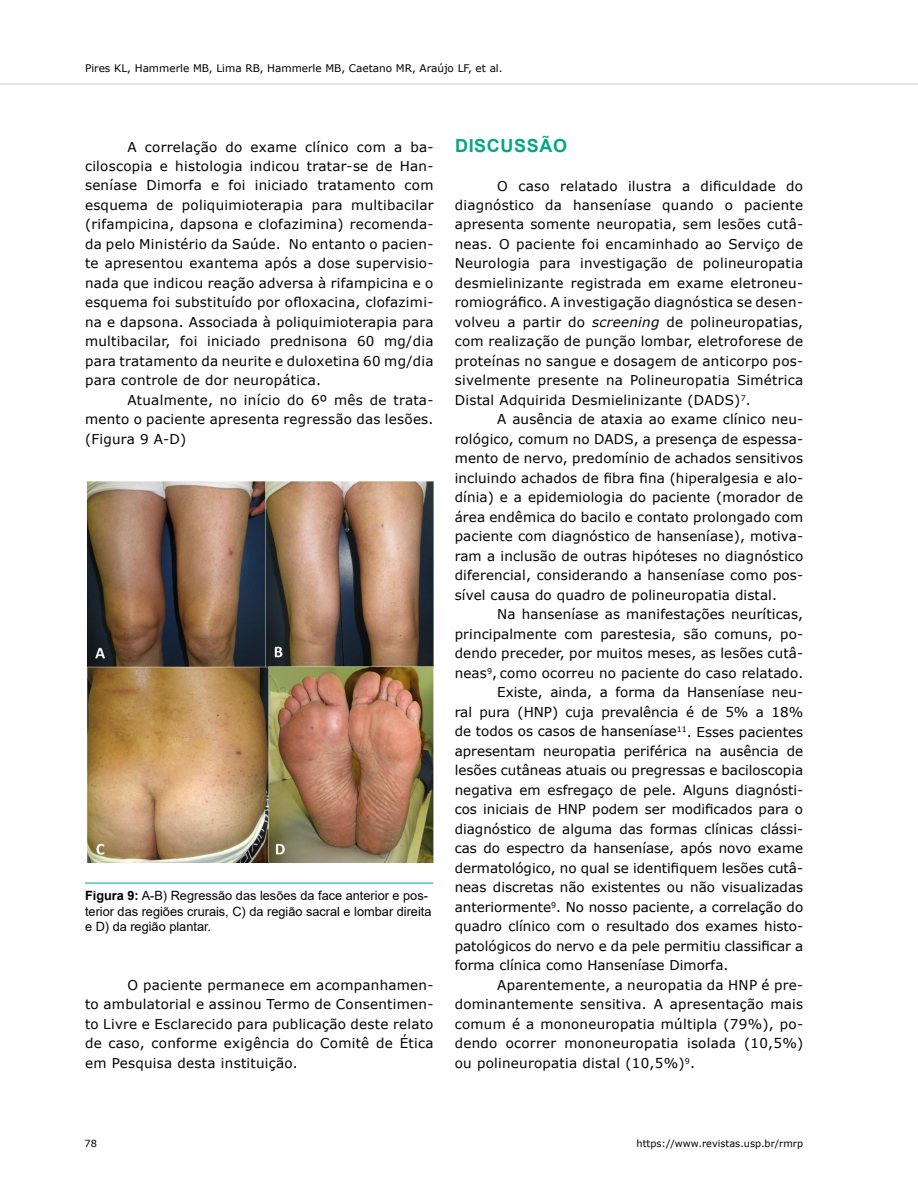
<style>
.page{position:relative;width:918px;height:1188px;background:#fff}
.page>*{position:absolute;margin:0;border:0;box-sizing:border-box;transform-origin:0 0}
.t1{font:700 18px "Arial";letter-spacing:.035em;color:#00a885}
.t2{font:13.5px/19.5px "Verdana";color:#000;text-align:justify}
.t3{font:13.5px "Verdana";letter-spacing:.02em;color:#000}
.t4{font:12.75px/15.3px "Arial";color:#000}
.t5{font:10.5px "Verdana";color:#000}
.t6{font:9.75px "Verdana";color:#000}
.s1{font-weight:700}
.s2{font-style:italic}
</style>
<div class="page">
<hr style="left:0;top:83px;width:918px;height:2px;background:#d2e5da">
<hr style="left:85px;top:883px;width:348px;height:1px;background:#00a885">
<img style="left:85px;top:482px;width:348px;height:382px">
<p class="t5" style="left:85px;top:61px;width:419px">Pires KL, Hammerle MB, Lima RB, Hammerle MB, Caetano MR, Araújo LF, et al.</p>
<p class="t2" style="left:85px;top:137px;width:350px;text-indent:43px">A correlação do exame clínico com a ba&shy;ciloscopia e histologia indicou tratar-se de Han&shy;seníase Dimorfa e foi iniciado tratamento com esquema de poliquimioterapia para multibacilar (rifampicina, dapsona e clofazimina) recomenda&shy;da pelo Ministério da Saúde. No entanto o pacien&shy;te apresentou exantema após a dose supervisio&shy;nada que indicou reação adversa à rifampicina e o esquema foi substituído por ofloxacina, clofazimi&shy;na e dapsona. Associada à poliquimioterapia para multibacilar, foi iniciado prednisona 60 mg/dia para tratamento da neurite e duloxetina 60 mg/dia para controle de dor neuropática.</p>
<p class="t2" style="left:85px;top:390px;width:350px;text-indent:43px">Atualmente, no início do 6º mês de trata&shy;mento o paciente apresenta regressão das lesões. (Figura 9 A-D)</p>
<p class="t4" style="left:85px;top:888px;width:348px"><span class="s1">Figura 9:</span> A-B) Regressão das lesões da face anterior e pos&shy;terior das regiões crurais, C) da região sacral e lombar direita e D) da região plantar.</p>
<p class="t2" style="left:85px;top:975px;width:350px;text-indent:43px">O paciente permanece em acompanhamen&shy;to ambulatorial e assinou Termo de Consentimen&shy;to Livre e Esclarecido para publicação deste relato de caso, conforme exigência do Comitê de Ética em Pesquisa desta instituição.</p>
<h1 class="t1" style="left:455px;top:132px;width:114px">DISCUSSÃO</h1>
<p class="t2" style="left:455px;top:176px;width:350px;text-indent:43px">O caso relatado ilustra a dificuldade do diagnóstico da hanseníase quando o paciente apresenta somente neuropatia, sem lesões cutâ&shy;neas. O paciente foi encaminhado ao Serviço de Neurologia para investigação de polineuropatia desmielinizante registrada em exame eletroneu&shy;romiográfico. A investigação diagnóstica se desen&shy;volveu a partir do <span class="s2">screening</span> de polineuropatias, com realização de punção lombar, eletroforese de proteínas no sangue e dosagem de anticorpo pos&shy;sivelmente presente na Polineuropatia Simétrica Distal Adquirida Desmielinizante (DADS)<sup>7</sup>.</p>
<p class="t2" style="left:455px;top:410px;width:350px;text-indent:43px">A ausência de ataxia ao exame clínico neu&shy;rológico, comum no DADS, a presença de espessa&shy;mento de nervo, predomínio de achados sensitivos incluindo achados de fibra fina (hiperalgesia e alo&shy;dínia) e a epidemiologia do paciente (morador de área endêmica do bacilo e contato prolongado com paciente com diagnóstico de hanseníase), motiva&shy;ram a inclusão de outras hipóteses no diagnóstico diferencial, considerando a hanseníase como pos&shy;sível causa do quadro de polineuropatia distal.</p>
<p class="t2" style="left:497px;top:605px;width:307px">Na hanseníase as manifestações neuríticas,</p>
<p class="t2" style="left:455px;top:624px;width:350px">principalmente com parestesia, são comuns, po-</p>
<p class="t2" style="left:455px;top:644px;width:350px">dendo preceder, por muitos meses, as lesões cutâ-</p>
<p class="t2" style="left:455px;top:663px;width:350px">neas<sup>9</sup>, como ocorreu no paciente do caso relatado.</p>
<p class="t2" style="left:497px;top:683px;width:307px">Existe, ainda, a forma da Hanseníase neu-</p>
<p class="t2" style="left:455px;top:702px;width:350px">ral pura (HNP) cuja prevalência é de 5% a 18%</p>
<p class="t2" style="left:455px;top:722px;width:350px">de todos os casos de hanseníase<sup>11</sup>. Esses pacientes</p>
<p class="t2" style="left:455px;top:741px;width:350px">apresentam neuropatia periférica na ausência de</p>
<p class="t2" style="left:455px;top:761px;width:350px">lesões cutâneas atuais ou pregressas e baciloscopia</p>
<p class="t2" style="left:455px;top:780px;width:350px">negativa em esfregaço de pele. Alguns diagnósti-</p>
<p class="t2" style="left:455px;top:800px;width:350px">cos iniciais de HNP podem ser modificados para o</p>
<p class="t2" style="left:455px;top:819px;width:350px">diagnóstico de alguma das formas clínicas clássi-</p>
<p class="t2" style="left:455px;top:839px;width:350px">cas do espectro da hanseníase, após novo exame</p>
<p class="t2" style="left:455px;top:858px;width:350px">dermatológico, no qual se identifiquem lesões cutâ-</p>
<p class="t2" style="left:455px;top:878px;width:350px">neas discretas não existentes ou não visualizadas</p>
<p class="t2" style="left:455px;top:897px;width:350px">anteriormente<sup>9</sup>. No nosso paciente, a correlação do</p>
<p class="t2" style="left:455px;top:917px;width:350px">quadro clínico com o resultado dos exames histo-</p>
<p class="t2" style="left:455px;top:936px;width:350px">patológicos do nervo e da pele permitiu classificar a</p>
<p class="t2" style="left:455px;top:956px;width:275px">forma clínica como Hanseníase Dimorfa.</p>
<p class="t3" style="left:497px;top:976px;width:308px">Aparentemente, a neuropatia da HNP é pre-</p>
<p class="t3" style="left:455px;top:995px;width:350px">dominantemente sensitiva. A apresentação mais</p>
<p class="t3" style="left:455px;top:1015px;width:350px">comum é a mononeuropatia múltipla (79%), po-</p>
<p class="t3" style="left:455px;top:1034px;width:350px">dendo ocorrer mononeuropatia isolada (10,5%)</p>
<p class="t3" style="left:455px;top:1054px;width:242px">ou polineuropatia distal (10,5%)<sup>9</sup>.</p>
<p class="t6" style="left:85px;top:1137px;width:14px">78</p>
<p class="t6" style="left:637px;top:1137px;width:168px">https://www.revistas.usp.br/rmrp</p>
</div>
